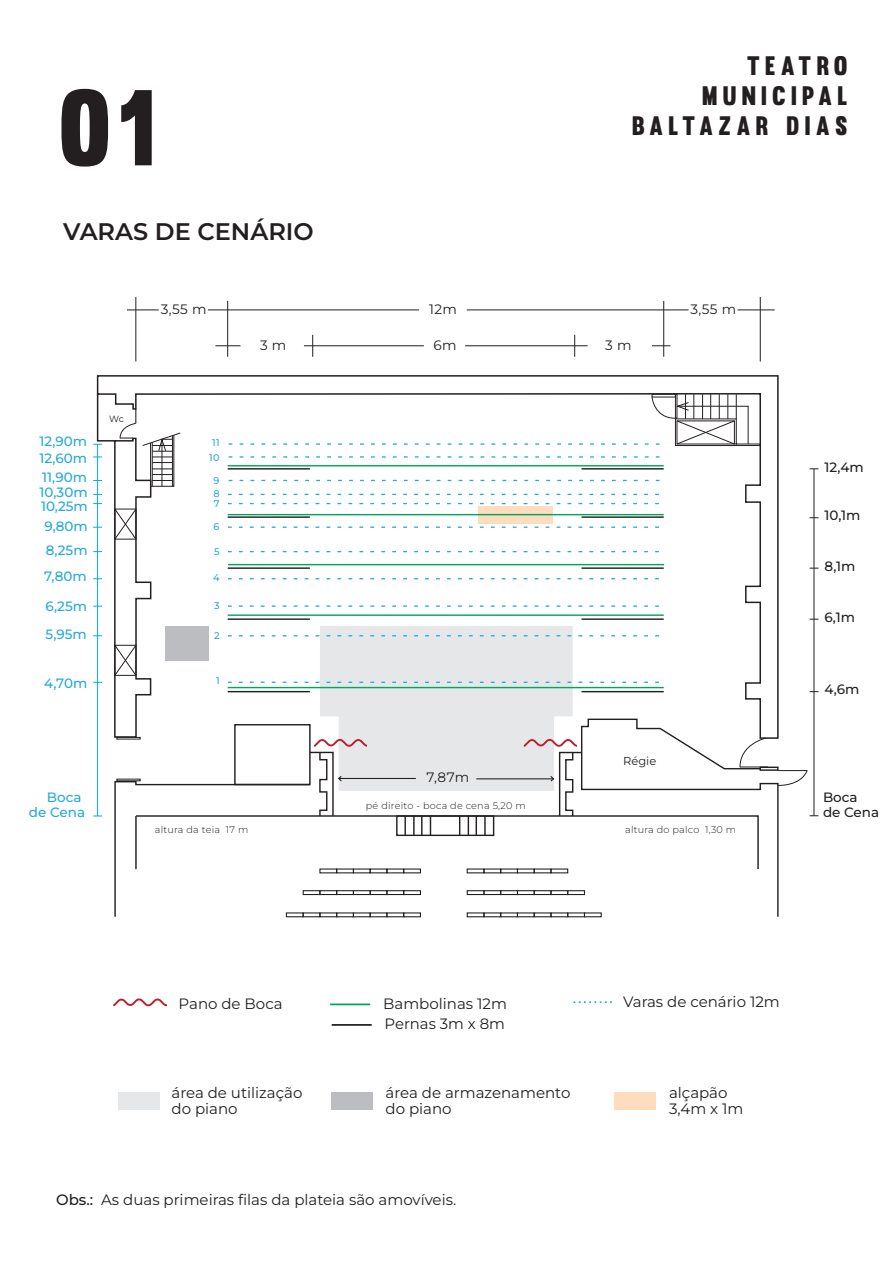
<style>
.page{position:relative;width:893px;height:1263px;background:#fff}
.page>*{position:absolute;margin:0;border:0;box-sizing:border-box;transform-origin:0 0}
.t1{font:105.3px "Muro";color:#231f20}
.t2{font:26.25px/30px "Muro";letter-spacing:.2em;color:#231f20;text-align:right}
.t3{font:600 24px "Montserrat";color:#231f20}
.t4{font:15px/16.5px "Montserrat";color:#231f20}
.t5{font:13.65px "Montserrat";letter-spacing:.025em;color:#231f20}
.t6{font:500 13.5px/15px "Montserrat";color:#25a9e0}
.t7{font:500 13.5px/15px "Montserrat";color:#231f20}
.t8{font:11.55px "Montserrat";color:#231f20}
.t9{font:300 9.6px "Montserrat";letter-spacing:.025em;color:#231f20}
.t10{font:500 9.6px "Montserrat";color:#24aae1}
.t11{font:9px "Montserrat";color:#231f20}
.s1{font-weight:500}
</style>
<div class="page">
<svg style="left:574px;top:1001px;width:38px;height:2px"></svg>
<hr style="left:330px;top:1003px;width:40px;height:2px;background:#00a75a">
<hr style="left:332px;top:1024px;width:40px;height:2px;background:#231f20">
<div style="left:118px;top:1092px;width:42px;height:17px;background:#e6e7e9"></div>
<div style="left:614px;top:1092px;width:42px;height:17px;background:#fdddbd"></div>
<div style="left:331px;top:1092px;width:41px;height:17px;background:#bcbdc0"></div>
<svg style="left:113px;top:998px;width:53px;height:9px"></svg>
<svg style="left:96px;top:375px;width:683px;height:364px"></svg>
<svg style="left:120px;top:409px;width:16px;height:30px"></svg>
<svg style="left:142px;top:432px;width:39px;height:55px"></svg>
<svg style="left:114px;top:508px;width:23px;height:32px"></svg>
<hr style="left:228px;top:564px;width:436px;height:1px;background:#00a75a">
<hr style="left:228px;top:614px;width:436px;height:2px;background:#00a75a">
<hr style="left:228px;top:465px;width:436px;height:1px;background:#00a75a">
<hr style="left:228px;top:514px;width:436px;height:1px;background:#00a75a">
<hr style="left:228px;top:468px;width:82px;height:1px;background:#231f20">
<hr style="left:581px;top:468px;width:83px;height:1px;background:#231f20">
<hr style="left:228px;top:516px;width:82px;height:2px;background:#231f20">
<hr style="left:581px;top:516px;width:83px;height:2px;background:#231f20">
<hr style="left:228px;top:567px;width:82px;height:2px;background:#231f20">
<hr style="left:581px;top:567px;width:83px;height:2px;background:#231f20">
<hr style="left:228px;top:618px;width:82px;height:2px;background:#231f20">
<hr style="left:581px;top:618px;width:83px;height:2px;background:#231f20">
<svg style="left:228px;top:605px;width:436px;height:2px"></svg>
<svg style="left:228px;top:578px;width:436px;height:1px"></svg>
<svg style="left:228px;top:551px;width:436px;height:1px"></svg>
<svg style="left:228px;top:526px;width:436px;height:2px"></svg>
<svg style="left:228px;top:503px;width:436px;height:1px"></svg>
<svg style="left:228px;top:494px;width:436px;height:1px"></svg>
<svg style="left:229px;top:480px;width:435px;height:1px"></svg>
<svg style="left:229px;top:456px;width:435px;height:2px"></svg>
<svg style="left:229px;top:394px;width:532px;height:52px"></svg>
<hr style="left:136px;top:297px;width:1px;height:64px;background:#231f20">
<hr style="left:760px;top:297px;width:1px;height:64px;background:#231f20">
<hr style="left:738px;top:310px;width:37px;height:1px;background:#231f20">
<hr style="left:467px;top:310px;width:222px;height:1px;background:#231f20">
<hr style="left:208px;top:310px;width:211px;height:1px;background:#231f20">
<hr style="left:127px;top:310px;width:32px;height:1px;background:#231f20">
<hr style="left:227px;top:301px;width:1px;height:56px;background:#231f20">
<hr style="left:663px;top:301px;width:1px;height:56px;background:#231f20">
<svg style="left:574px;top:335px;width:1px;height:22px"></svg>
<svg style="left:312px;top:335px;width:1px;height:22px"></svg>
<svg style="left:215px;top:345px;width:25px;height:1px"></svg>
<hr style="left:304px;top:345px;width:120px;height:1px;background:#231f20">
<hr style="left:465px;top:345px;width:123px;height:1px;background:#231f20">
<svg style="left:652px;top:345px;width:18px;height:1px"></svg>
<hr style="left:814px;top:469px;width:1px;height:347px;background:#231f20">
<svg style="left:114px;top:626px;width:704px;height:292px"></svg>
<hr style="left:97px;top:444px;width:1px;height:372px;background:#00aeef">
<h1 class="t1" style="left:58px;top:64px;width:100px">01</h1>
<h3 class="t3" style="left:63px;top:216px;width:252px">VARAS DE CENÁRIO</h3>
<h2 class="t2" style="left:632px;top:51px;width:217px">TEATRO<br>MUNICIPAL<br>BALTAZAR DIAS</h2>
<p class="t5" style="left:161px;top:300px;width:47px">3,55 m</p>
<p class="t5" style="left:429px;top:300px;width:29px">12m</p>
<p class="t5" style="left:691px;top:300px;width:47px">3,55 m</p>
<p class="t5" style="left:260px;top:336px;width:28px">3 m</p>
<p class="t5" style="left:434px;top:336px;width:25px">6m</p>
<p class="t5" style="left:605px;top:336px;width:28px">3 m</p>
<p class="t11" style="left:109px;top:413px;width:16px">Wc</p>
<p class="t6" style="left:40px;top:434px;width:49px">12,90m</p>
<p class="t10" style="left:212px;top:436px;width:9px">11</p>
<p class="t6" style="left:40px;top:450px;width:49px">12,60m</p>
<p class="t10" style="left:209px;top:451px;width:12px">10</p>
<p class="t6" style="left:42px;top:470px;width:46px">11,90m</p>
<p class="t10" style="left:214px;top:474px;width:7px">9</p>
<p class="t6" style="left:40px;top:485px;width:50px">10,30m</p>
<p class="t6" style="left:41px;top:498px;width:48px">10,25m</p>
<p class="t10" style="left:213px;top:487px;width:8px">8</p>
<p class="t10" style="left:214px;top:497px;width:7px">7</p>
<p class="t6" style="left:45px;top:518px;width:45px">9,80m</p>
<p class="t6" style="left:44px;top:537px;width:45px;line-height:26.2px">8,25m<br>7,80m</p>
<p class="t6" style="left:46px;top:592px;width:43px;line-height:27.8px">6,25m<br>5,95m</p>
<p class="t6" style="left:44px;top:675px;width:45px">4,70m</p>
<p class="t10" style="left:214px;top:521px;width:7px">6</p>
<p class="t10" style="left:214px;top:545px;width:7px">5</p>
<p class="t10" style="left:213px;top:571px;width:8px">4</p>
<p class="t10" style="left:214px;top:599px;width:7px">3</p>
<p class="t10" style="left:214px;top:629px;width:7px">2</p>
<p class="t10" style="left:216px;top:675px;width:5px">1</p>
<p class="t7" style="left:824px;top:460px;width:41px">12,4m</p>
<p class="t7" style="left:824px;top:507px;width:37px">10,1m</p>
<p class="t7" style="left:824px;top:558px;width:32px">8,1m</p>
<p class="t7" style="left:824px;top:610px;width:32px">6,1m</p>
<p class="t7" style="left:824px;top:682px;width:36px">4,6m</p>
<p class="t8" style="left:623px;top:753px;width:35px">Régie</p>
<p class="t5" style="left:427px;top:768px;width:44px">7,87m</p>
<p class="t6" style="left:29px;top:789px;width:58px;text-align:right">Boca<br>de Cena</p>
<p class="t9" style="left:366px;top:799px;width:162px">pé direito - boca de cena 5,20 m</p>
<p class="t7" style="left:823px;top:789px;width:58px">Boca<br>de Cena</p>
<p class="t9" style="left:155px;top:823px;width:95px">altura da teia 17 m</p>
<p class="t9" style="left:625px;top:823px;width:113px">altura do palco 1,30 m</p>
<p class="t4" style="left:179px;top:995px;width:106px">Pano de Boca</p>
<p class="t4" style="left:383px;top:993px;width:125px;line-height:20.2px">Bambolinas 12m<br>Pernas 3m x 8m</p>
<p class="t4" style="left:623px;top:993px;width:158px">Varas de cenário 12m</p>
<p class="t4" style="left:171px;top:1084px;width:132px">área de utilização do piano</p>
<p class="t4" style="left:386px;top:1084px;width:186px">área de armazenamento do piano</p>
<p class="t4" style="left:56px;top:1191px;width:402px"><span class="s1">Obs.:</span> As duas primeiras filas da plateia são amovíveis.</p>
<p class="t4" style="left:669px;top:1084px;width:76px">alçapão<br>3,4m x 1m</p>
</div>
